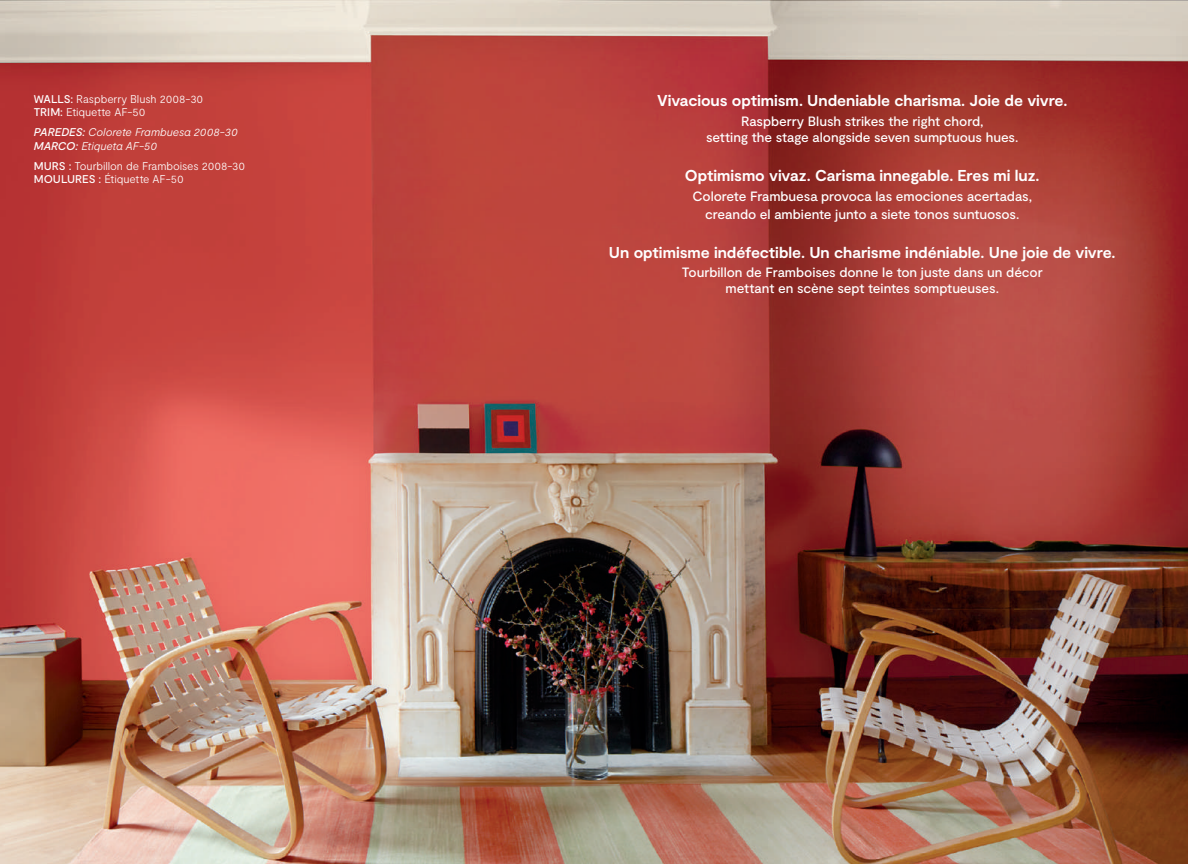
<style>
.page{position:relative;width:1188px;height:864px;background:#fff}
.page>*{position:absolute;margin:0;border:0;box-sizing:border-box;transform-origin:0 0}
.t1{font:700 15.75px "Moderat";letter-spacing:-.005em;color:#fff}
.t2{font:500 13.5px/16.2px "Moderat";letter-spacing:-.005em;color:#fff;text-align:center}
.t3{font:300 11.25px/13.5px "Moderat";letter-spacing:-.01em;color:#fff}
.t4{font:italic 300 11.25px/13.5px "Moderat";letter-spacing:-.01em;color:#fff}
.s1{font-weight:500}
</style>
<div class="page">
<img style="left:0;top:0;width:1188px;height:864px">
<p class="t3" style="left:34px;top:92px;width:171px"><span class="s1">WALLS:</span> Raspberry Blush 2008-30<br><span class="s1">TRIM:</span> Etiquette AF-50</p>
<p class="t4" style="left:34px;top:126px;width:206px"><span class="s1">PAREDES:</span> Colorete Frambuesa 2008-30<br><span class="s1">MARCO:</span> Etiqueta AF-50</p>
<p class="t3" style="left:34px;top:159px;width:213px"><span class="s1">MURS :</span> Tourbillon de Framboises 2008-30<br><span class="s1">MOULURES :</span> Étiquette AF-50</p>
<p class="t1" style="left:657px;top:92px;width:412px">Vivacious optimism. Undeniable charisma. Joie de vivre.</p>
<p class="t2" style="left:706px;top:114px;width:314px">Raspberry Blush strikes the right chord,<br>setting the stage alongside seven sumptuous hues.</p>
<p class="t1" style="left:685px;top:167px;width:356px">Optimismo vivaz. Carisma innegable. Eres mi luz.</p>
<p class="t2" style="left:692px;top:187px;width:341px;line-height:18px">Colorete Frambuesa provoca las emociones acertadas, creando el ambiente junto a siete tonos suntuosos.</p>
<p class="t1" style="left:609px;top:243px;width:508px">Un optimisme indéfectible. Un charisme indéniable. Une joie de vivre.</p>
<p class="t2" style="left:682px;top:265px;width:362px">Tourbillon de Framboises donne le ton juste dans un décor mettant en scène sept teintes somptueuses.</p>
</div>
